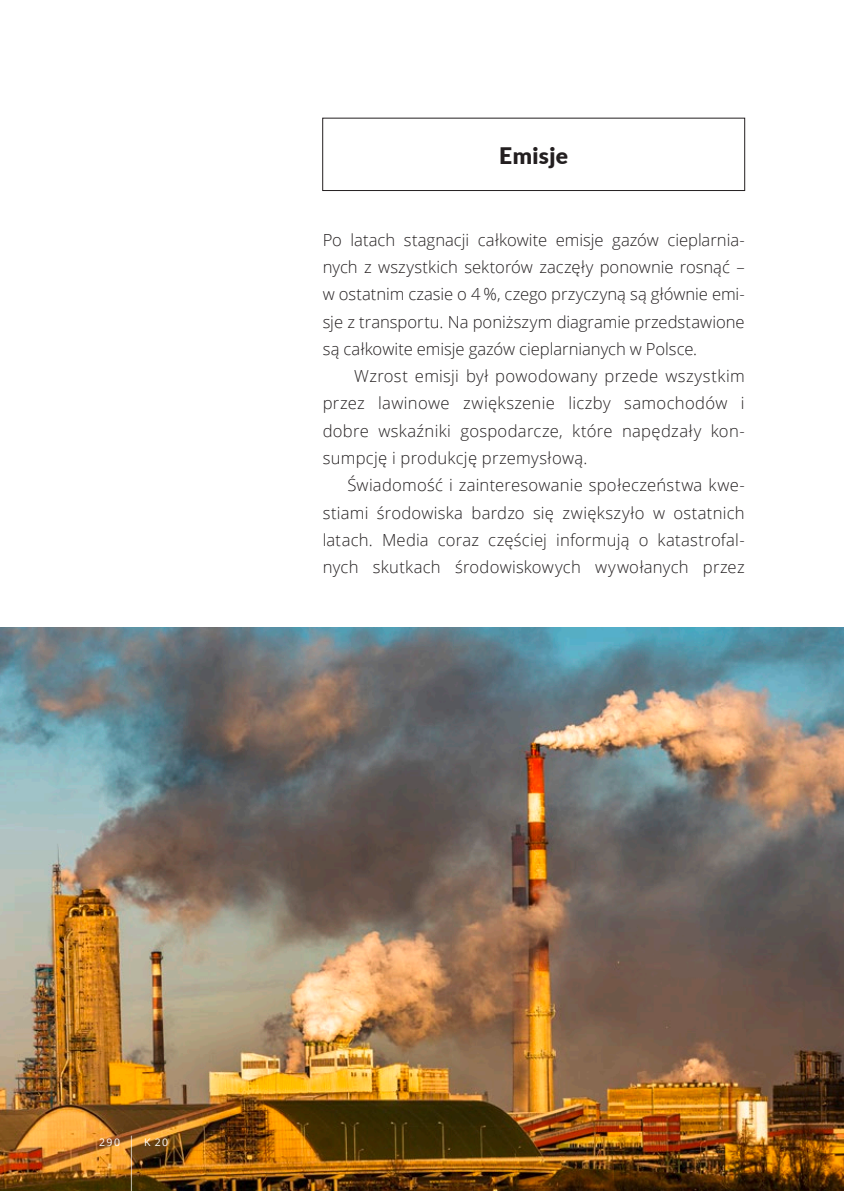
<style>
.page{position:relative;width:844px;height:1191px;background:#fff}
.page>*{position:absolute;margin:0;border:0;box-sizing:border-box;transform-origin:0 0}
.t1{font:68.25px "Open Sans";color:#fff;scale:.15 1}
.t2{font:900 22.75px "Lato";letter-spacing:.015em;color:#231f20}
.t3{font:300 16.62px/27.3px "Open Sans";letter-spacing:.015em;color:#231f20;text-align:justify}
.t4{font:10.5px "Open Sans";color:#fff}
</style>
<div class="page">
<img style="left:0;top:628px;width:843px;height:563px">
<div style="left:322px;top:118px;width:422px;height:73px;border:1px solid #231f20"></div>
<h2 class="t2" style="left:499px;top:138px;width:70px">Emisje</h2>
<p class="t3" style="left:322px;top:225px;width:423px">Po latach stagnacji całkowite emisje gazów cieplarnia&shy;nych z wszystkich sektorów zaczęły ponownie rosnąć – w ostatnim czasie o 4 %, czego przyczyną są głównie emi&shy;sje z transportu. Na poniższym diagramie przedstawione są całkowite emisje gazów cieplarnianych w Polsce.</p>
<p class="t3" style="left:322px;top:362px;width:423px;text-indent:32px">Wzrost emisji był powodowany przede wszystkim przez lawinowe zwiększenie liczby samochodów i dobre wskaźniki gospodarcze, które napędzały kon&shy;sumpcję i produkcję przemysłową.</p>
<p class="t3" style="left:322px;top:471px;width:423px;text-indent:25px">Świadomość i zainteresowanie społeczeństwa kwe&shy;stiami środowiska bardzo się zwiększyło w ostatnich latach. Media coraz częściej informują o katastrofal&shy;nych skutkach środowiskowych wywołanych przez</p>
<p class="t4" style="left:99px;top:1135px;width:22px">290</p>
<h1 class="t1" style="left:129px;top:1116px;width:40px">|</h1>
<p class="t4" style="left:144px;top:1135px;width:25px">K 20</p>
</div>
